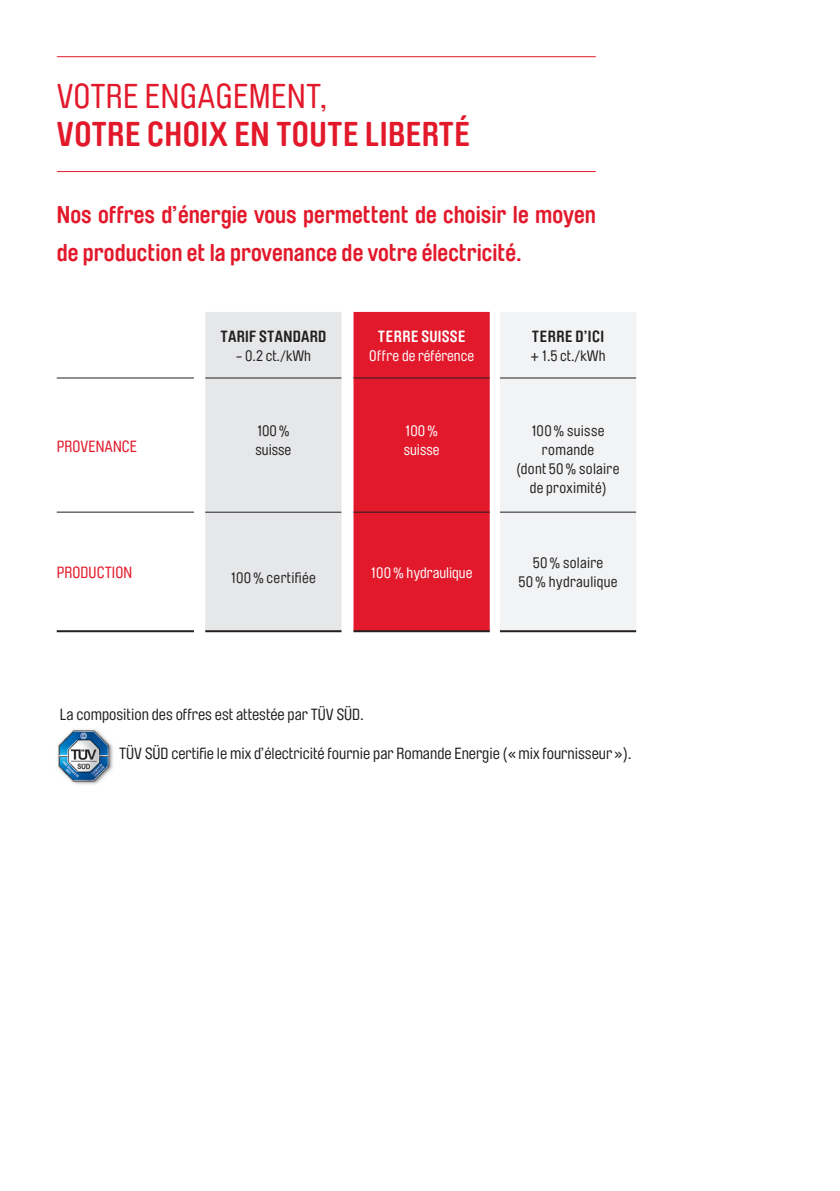
<style>
.page{position:relative;width:840px;height:1191px;background:#fff}
.page>*{position:absolute;margin:0;border:0;box-sizing:border-box;transform-origin:0 0}
.t1{font:700 34px "Brauer Neue Std";letter-spacing:.015em;color:#e2192b}
.t2{font:34px "Brauer Neue Std";letter-spacing:.015em;color:#e2192b}
.t3{font:700 24px/38.2px "Brauer Neue Std";color:#e2192b}
.t4{font:16px "Brauer Neue Std";color:#231f20}
.t5{font:700 16px "Brauer Neue Std";letter-spacing:.015em;color:#231f20}
.t6{font:16px "Brauer Neue Std";letter-spacing:.005em;color:#e2192b}
.t7{font:700 16px "Brauer Neue Std";letter-spacing:.015em;color:#fff}
.t8{font:15px/19px "Brauer Neue Std";letter-spacing:.02em;color:#231f20;text-align:center}
.t9{font:15px/19px "Brauer Neue Std";color:#fff}
.t10{font:15px/19px "Brauer Neue Std";color:#231f20}
</style>
<div class="page">
<hr style="left:57px;top:56px;width:538px;height:1px;background:#e2192b">
<hr style="left:57px;top:171px;width:538px;height:1px;background:#e2192b">
<img style="left:58px;top:729px;width:55px;height:56px">
<div style="left:205px;top:312px;width:136px;height:318px;background:#e6e7e9"></div>
<div style="left:353px;top:312px;width:136px;height:318px;background:#e2192b"></div>
<div style="left:500px;top:312px;width:135px;height:318px;background:#f2f3f4"></div>
<hr style="left:57px;top:377px;width:137px;height:1px;background:#231f20">
<hr style="left:353px;top:377px;width:136px;height:1px;background:#231f20">
<hr style="left:499px;top:377px;width:136px;height:1px;background:#231f20">
<hr style="left:57px;top:511px;width:137px;height:1px;background:#231f20">
<hr style="left:353px;top:511px;width:136px;height:1px;background:#231f20">
<hr style="left:499px;top:511px;width:136px;height:1px;background:#231f20">
<hr style="left:499px;top:630px;width:136px;height:2px;background:#231f20">
<hr style="left:205px;top:630px;width:136px;height:2px;background:#231f20">
<hr style="left:57px;top:630px;width:137px;height:2px;background:#231f20">
<hr style="left:205px;top:377px;width:136px;height:1px;background:#231f20">
<hr style="left:353px;top:630px;width:136px;height:2px;background:#231f20">
<hr style="left:205px;top:512px;width:136px;height:1px;background:#231f20">
<h1 class="t2" style="left:57px;top:77px;width:272px">VOTRE ENGAGEMENT,</h1>
<h1 class="t1" style="left:57px;top:115px;width:414px">VOTRE CHOIX EN TOUTE LIBERTÉ</h1>
<h2 class="t3" style="left:57px;top:195px;width:540px">Nos offres d’énergie vous permettent de choisir le moyen de production et la provenance de votre électricité.</h2>
<p class="t6" style="left:57px;top:437px;width:82px">PROVENANCE</p>
<p class="t5" style="left:220px;top:327px;width:107px">TARIF STANDARD</p>
<p class="t8" style="left:235px;top:346px;width:77px">- 0.2 ct./kWh</p>
<p class="t7" style="left:377px;top:327px;width:89px">TERRE SUISSE</p>
<p class="t9" style="left:369px;top:346px;width:106px">Offre de référence</p>
<p class="t5" style="left:531px;top:327px;width:74px">TERRE D’ICI</p>
<p class="t8" style="left:530px;top:346px;width:76px">+ 1.5 ct./kWh</p>
<p class="t10" style="left:255px;top:421px;width:37px">100% suisse</p>
<p class="t9" style="left:403px;top:421px;width:37px">100% suisse</p>
<p class="t8" style="left:516px;top:421px;width:104px">100% suisse romande<br>(dont 50% solaire de proximité)</p>
<p class="t6" style="left:57px;top:563px;width:77px">PRODUCTION</p>
<p class="t9" style="left:370px;top:563px;width:103px">100% hydraulique</p>
<p class="t8" style="left:518px;top:553px;width:100px">50% solaire<br>50% hydraulique</p>
<p class="t8" style="left:231px;top:568px;width:86px">100% certifiée</p>
<p class="t4" style="left:60px;top:705px;width:305px">La composition des offres est attestée par TÜV SÜD.</p>
<p class="t4" style="left:119px;top:744px;width:513px">TÜV SÜD certifie le mix d’électricité fournie par Romande Energie («mix fournisseur»).</p>
</div>
